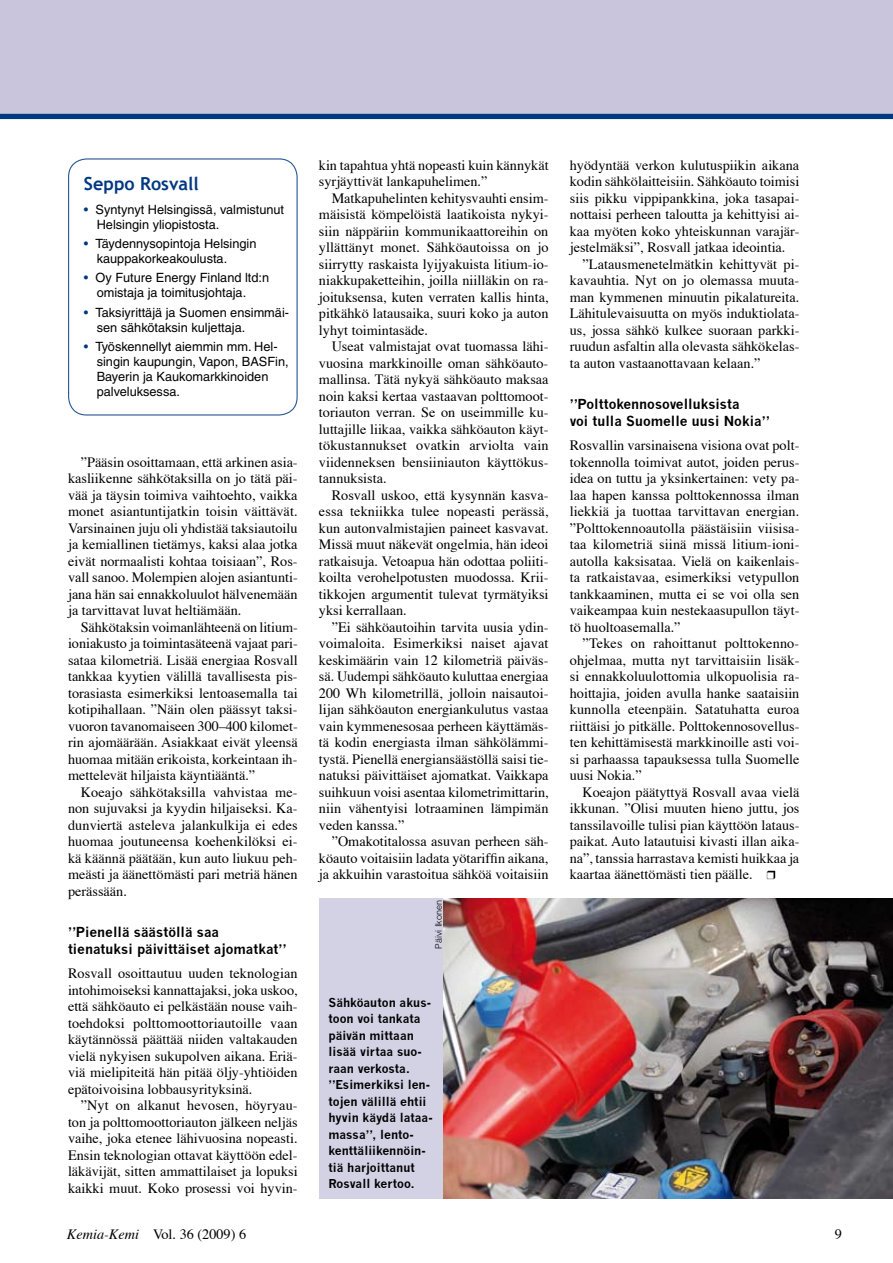
<style>
.page{position:relative;width:893px;height:1263px;background:#fff}
.page>*{position:absolute;margin:0;border:0;box-sizing:border-box;transform-origin:0 0}
.t1{font:700 18px "Trebuchet MS";color:#003882}
.t2{font:14.25px/16.5px "Times";color:#000;text-align:justify}
.t3{font:700 13.5px/16.5px "News Gothic";color:#000}
.t4{font:12.75px/15px "Helvetica";color:#000}
.t5{font:700 12px/16.5px "News Gothic";color:#000}
.t6{font:300 9px "Helvetica";color:#000}
.s1{color:#003882}
.s2{font-style:italic}
</style>
<div class="page">
<div style="left:0;top:0;width:893px;height:114px;background:#c8c5dd"></div>
<div style="left:319px;top:898px;width:147px;height:300px;background:#d3d1e4"></div>
<div style="left:0;top:114px;width:893px;height:5px;background:#003882"></div>
<div style="left:68px;top:158px;width:230px;height:257px;border:1px solid #003882;border-radius:18px"></div>
<img style="left:443px;top:898px;width:450px;height:300px">
<svg style="left:767px;top:871px;width:8px;height:8px"></svg>
<p class="t1" style="left:84px;top:173px;width:116px">Seppo Rosvall</p>
<p class="t4" style="left:97px;top:202px;width:189px;text-indent:-13px"><span class="s1">•</span> Syntynyt Helsingissä, valmistunut<br>Helsingin yliopistosta.</p>
<p class="t4" style="left:97px;top:236px;width:161px;text-indent:-13px"><span class="s1">•</span> Täydennysopintoja Helsingin kauppakorkeakoulusta.</p>
<p class="t4" style="left:97px;top:270px;width:174px;text-indent:-13px"><span class="s1">•</span> Oy Future Energy Finland ltd:n omistaja ja toimitusjohtaja.</p>
<p class="t4" style="left:97px;top:305px;width:194px;text-indent:-13px"><span class="s1">•</span> Taksiyrittäjä ja Suomen ensimmäi&shy;sen sähkötaksin kuljettaja.</p>
<p class="t4" style="left:97px;top:339px;width:193px;text-indent:-13px"><span class="s1">•</span> Työskennellyt aiemmin mm. Hel&shy;singin kaupungin, Vapon, BASFin,<br>Bayerin ja Kaukomarkkinoiden palveluksessa.</p>
<p class="t2" style="left:68px;top:452px;width:231px;text-indent:13px">”Pääsin osoittamaan, että arkinen asia&shy;kasliikenne sähkötaksilla on jo tätä päi&shy;vää ja täysin toimiva vaihtoehto, vaikka monet asiantuntijatkin toisin väittävät.<br>Varsinainen juju oli yhdistää taksiautoilu ja kemiallinen tietämys, kaksi alaa jotka eivät normaalisti kohtaa toisiaan”, Ros&shy;vall sanoo. Molempien alojen asiantunti&shy;jana hän sai ennakkoluulot hälvenemään ja tarvittavat luvat heltiämään.</p>
<p class="t2" style="left:68px;top:617px;width:231px;text-indent:13px">Sähkötaksin voimanlähteenä on litium&shy;ioniakusto ja toimintasäteenä vajaat pari&shy;sataa kilometriä. Lisää energiaa Rosvall tankkaa kyytien välillä tavallisesta pis&shy;torasiasta esimerkiksi lentoasemalla tai kotipihallaan. ”Näin olen päässyt taksi&shy;vuoron tavanomaiseen 300–400 kilomet&shy;rin ajomäärään. Asiakkaat eivät yleensä huomaa mitään erikoista, korkeintaan ih&shy;mettelevät hiljaista käyntiääntä.”</p>
<p class="t2" style="left:68px;top:782px;width:231px;text-indent:13px">Koeajo sähkötaksilla vahvistaa me&shy;non sujuvaksi ja kyydin hiljaiseksi. Ka&shy;dunviertä asteleva jalankulkija ei edes huomaa joutuneensa koehenkilöksi ei&shy;kä käännä päätään, kun auto liukuu peh&shy;meästi ja äänettömästi pari metriä hänen perässään.</p>
<p class="t3" style="left:68px;top:924px;width:220px">”Pienellä säästöllä saa tienatuksi päivittäiset ajomatkat”</p>
<p class="t2" style="left:68px;top:964px;width:231px">Rosvall osoittautuu uuden teknologian intohimoiseksi kannattajaksi, joka uskoo, että sähköauto ei pelkästään nouse vaih&shy;toehdoksi polttomoottoriautoille vaan käytännössä päättää niiden valtakauden vielä nykyisen sukupolven aikana. Eriä&shy;viä mielipiteitä hän pitää öljy-yhtiöiden epätoivoisina lobbausyrityksinä.</p>
<p class="t2" style="left:68px;top:1096px;width:231px;text-indent:13px">”Nyt on alkanut hevosen, höyryau&shy;ton ja polttomoottoriauton jälkeen neljäs vaihe, joka etenee lähivuosina nopeasti.<br>Ensin teknologian ottavat käyttöön edel&shy;läkävijät, sitten ammattilaiset ja lopuksi kaikki muut. Koko prosessi voi hyvin-</p>
<p class="t2" style="left:319px;top:155px;width:231px">kin tapahtua yhtä nopeasti kuin kännykät syrjäyttivät lankapuhelimen.”</p>
<p class="t2" style="left:319px;top:188px;width:231px;text-indent:13px">Matkapuhelinten kehitysvauhti ensim&shy;mäisistä kömpelöistä laatikoista nykyi&shy;siin näppäriin kommunikaattoreihin on yllättänyt monet. Sähköautoissa on jo siirrytty raskaista lyijyakuista litium-io&shy;niakkupaketteihin, joilla niilläkin on ra&shy;joituksensa, kuten verraten kallis hinta, pitkähkö latausaika, suuri koko ja auton lyhyt toimintasäde.</p>
<p class="t2" style="left:319px;top:337px;width:231px;text-indent:13px">Useat valmistajat ovat tuomassa lähi&shy;vuosina markkinoille oman sähköauto&shy;mallinsa. Tätä nykyä sähköauto maksaa noin kaksi kertaa vastaavan polttomoot&shy;toriauton verran. Se on useimmille ku&shy;luttajille liikaa, vaikka sähköauton käyt&shy;tökustannukset ovatkin arviolta vain viidenneksen bensiiniauton käyttökus&shy;tannuksista.</p>
<p class="t2" style="left:319px;top:485px;width:231px;text-indent:13px">Rosvall uskoo, että kysynnän kasva&shy;essa tekniikka tulee nopeasti perässä, kun autonvalmistajien paineet kasvavat.<br>Missä muut näkevät ongelmia, hän ideoi ratkaisuja. Vetoapua hän odottaa poliiti&shy;koilta verohelpotusten muodossa. Krii&shy;tikkojen argumentit tulevat tyrmätyiksi yksi kerrallaan.</p>
<p class="t2" style="left:319px;top:617px;width:231px;text-indent:13px">”Ei sähköautoihin tarvita uusia ydin&shy;voimaloita. Esimerkiksi naiset ajavat keskimäärin vain 12 kilometriä päiväs&shy;sä. Uudempi sähköauto kuluttaa energiaa 200 Wh kilometrillä, jolloin naisautoi&shy;lijan sähköauton energiankulutus vastaa vain kymmenesosaa perheen käyttämäs&shy;tä kodin energiasta ilman sähkölämmi&shy;tystä. Pienellä energiansäästöllä saisi tie&shy;natuksi päivittäiset ajomatkat. Vaikkapa suihkuun voisi asentaa kilometrimittarin, niin vähentyisi lotraaminen lämpimän veden kanssa.”</p>
<p class="t2" style="left:319px;top:832px;width:231px;text-indent:13px">”Omakotitalossa asuvan perheen säh&shy;köauto voitaisiin ladata yötariffin aikana, ja akkuihin varastoitua sähköä voitaisiin</p>
<p class="t6" style="left:433px;top:949px;width:50px;rotate:-90deg">Päivi Ikonen</p>
<p class="t5" style="left:328px;top:994px;width:106px">Sähköauton akus&shy;toon voi tankata päivän mittaan lisää virtaa suo&shy;raan verkosta. ”Esimerkiksi len&shy;tojen välillä ehtii hyvin käydä lataa&shy;massa”, lento&shy;kenttäliikennöin&shy;tiä harjoittanut<br>Rosvall kertoo.</p>
<p class="t2" style="left:570px;top:155px;width:231px">hyödyntää verkon kulutuspiikin aikana</p>
<p class="t2" style="left:570px;top:172px;width:231px">kodin sähkölaitteisiin. Sähköauto toimisi</p>
<p class="t2" style="left:570px;top:188px;width:231px">siis pikku vippipankkina, joka tasapai-</p>
<p class="t2" style="left:570px;top:205px;width:231px">nottaisi perheen taloutta ja kehittyisi ai-</p>
<p class="t2" style="left:570px;top:221px;width:231px">kaa myöten koko yhteiskunnan varajär-</p>
<p class="t2" style="left:570px;top:238px;width:217px">jestelmäksi”, Rosvall jatkaa ideointia.</p>
<p class="t2" style="left:583px;top:254px;width:218px">”Latausmenetelmätkin kehittyvät pi-</p>
<p class="t2" style="left:570px;top:271px;width:231px">kavauhtia. Nyt on jo olemassa muuta-</p>
<p class="t2" style="left:570px;top:287px;width:231px">man kymmenen minuutin pikalatureita.</p>
<p class="t2" style="left:570px;top:304px;width:231px">Lähitulevaisuutta on myös induktiolata-</p>
<p class="t2" style="left:570px;top:320px;width:231px">us, jossa sähkö kulkee suoraan parkki-</p>
<p class="t2" style="left:570px;top:337px;width:231px">ruudun asfaltin alla olevasta sähkökelas-</p>
<p class="t2" style="left:570px;top:353px;width:192px">ta auton vastaanottavaan kelaan.”</p>
<p class="t3" style="left:570px;top:396px;width:201px">”Polttokennosovelluksista<br>voi tulla Suomelle uusi Nokia”</p>
<p class="t2" style="left:570px;top:436px;width:231px">Rosvallin varsinaisena visiona ovat polt&shy;tokennolla toimivat autot, joiden perus&shy;idea on tuttu ja yksinkertainen: vety pa&shy;laa hapen kanssa polttokennossa ilman liekkiä ja tuottaa tarvittavan energian. ”Polttokennoautolla päästäisiin viisisa&shy;taa kilometriä siinä missä litium-ioni&shy;autolla kaksisataa. Vielä on kaikenlais&shy;ta ratkaistavaa, esimerkiksi vetypullon tankkaaminen, mutta ei se voi olla sen vaikeampaa kuin nestekaasupullon täyt&shy;tö huoltoasemalla.”</p>
<p class="t2" style="left:570px;top:634px;width:231px;text-indent:13px">”Tekes on rahoittanut polttokenno&shy;ohjelmaa, mutta nyt tarvittaisiin lisäk&shy;si ennakkoluulottomia ulkopuolisia ra&shy;hoittajia, joiden avulla hanke saataisiin kunnolla eteenpäin. Satatuhatta euroa riittäisi jo pitkälle. Polttokennosovellus&shy;ten kehittämisestä markkinoille asti voi&shy;si parhaassa tapauksessa tulla Suomelle uusi Nokia.”</p>
<p class="t2" style="left:570px;top:782px;width:231px;text-indent:13px">Koeajon päätyttyä Rosvall avaa vielä ikkunan. ”Olisi muuten hieno juttu, jos tanssilavoille tulisi pian käyttöön lataus&shy;paikat. Auto latautuisi kivasti illan aika&shy;na”, tanssia harrastava kemisti huikkaa ja kaartaa äänettömästi tien päälle.</p>
<p class="t2" style="left:67px;top:1225px;width:181px"><span class="s2">Kemia-Kemi</span> Vol. 36 (2009) 6</p>
<p class="t2" style="left:835px;top:1225px;width:9px">9</p>
</div>
